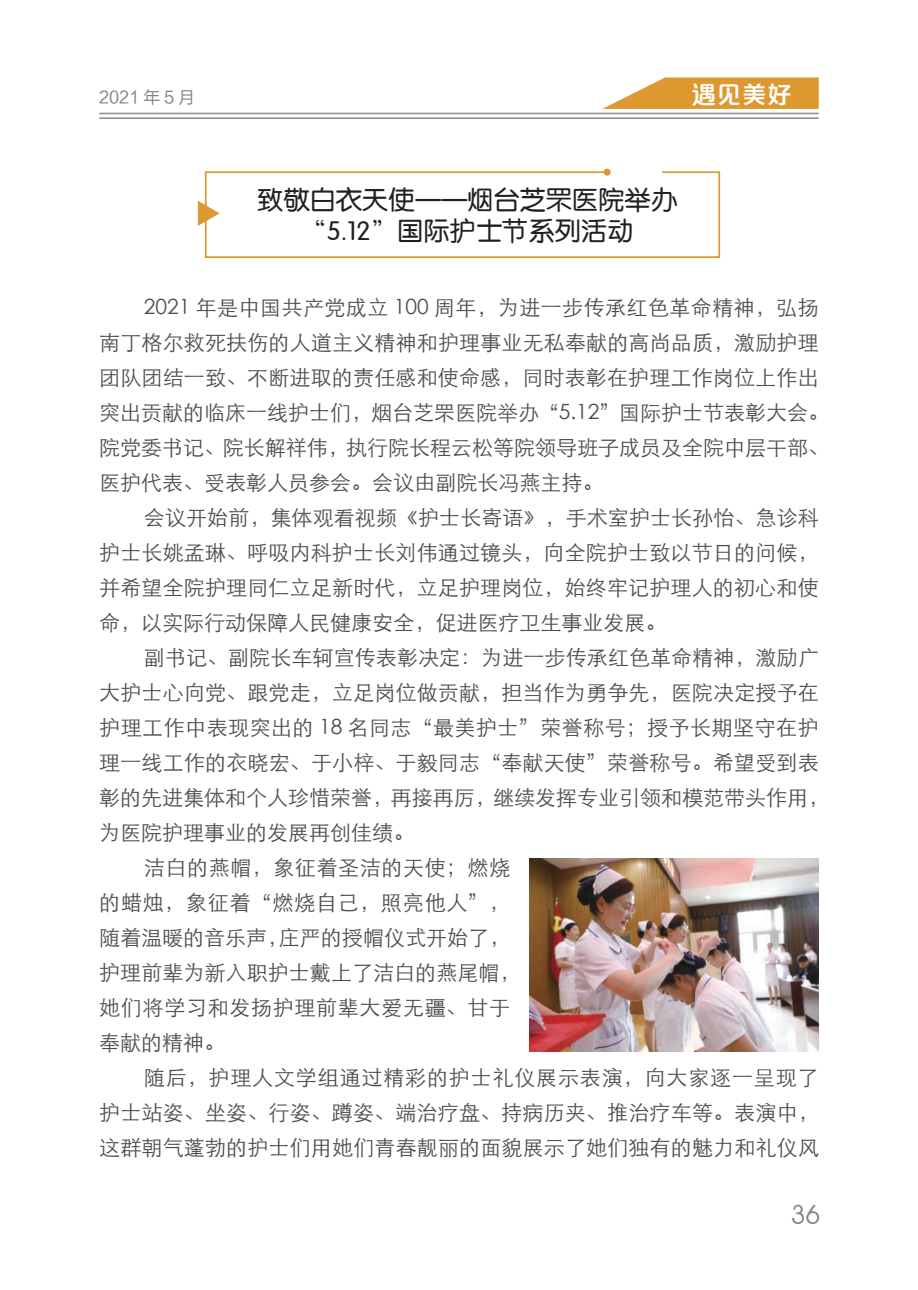
<style>
.page{position:relative;width:918px;height:1290px;background:#fff}
.page>*{position:absolute;margin:0;border:0;box-sizing:border-box;transform-origin:0 0}
.t1{font:26.25px/31.5px "J Zun Yuan";color:#231f20;text-align:center}
.t2{font:26.25px "Avant Garde IT Cby BT";color:#808285}
.t3{font:24.5px "FZPSZHJW GB1 0";color:#fff}
.t4{font:21px/35px "ST Xihei";letter-spacing:.01em;color:#4b4c4d}
.t5{font:16.62px "FZLTHJW GB1 0";color:#808285}
</style>
<div class="page">
<svg style="left:602px;top:77px;width:217px;height:32px;background:#e3a851"></svg>
<hr style="left:99px;top:117px;width:720px;height:2px;background:#939598">
<hr style="left:99px;top:113px;width:720px;height:1px;background:#939598">
<svg style="left:198px;top:170px;width:523px;height:88px"></svg>
<img style="left:530px;top:858px;width:289px;height:193px">
<p class="t5" style="left:99px;top:88px;width:97px">2021 年 5 月</p>
<p class="t3" style="left:692px;top:81px;width:102px">遇见美好</p>
<p class="t1" style="left:257px;top:185px;width:421px">致敬白衣天使——烟台芝罘医院举办“5.12”国际护士节系列活动</p>
<p class="t4" style="left:99px;top:288px;width:731px;text-indent:45px">2021 年是中国共产党成立 100 周年，为进一步传承红色革命精神，弘扬南丁格尔救死扶伤的人道主义精神和护理事业无私奉献的高尚品质，激励护理团队团结一致、不断进取的责任感和使命感，同时表彰在护理工作岗位上作出突出贡献的临床一线护士们，烟台芝罘医院举办“5.12”国际护士节表彰大会。院党委书记、院长解祥伟，执行院长程云松等院领导班子成员及全院中层干部、医护代表、受表彰人员参会。会议由副院长冯燕主持。</p>
<p class="t4" style="left:99px;top:498px;width:721px;text-align:justify;text-indent:45px">会议开始前，集体观看视频《护士长寄语》，手术室护士长孙怡、急诊科护士长姚孟琳、呼吸内科护士长刘伟通过镜头，向全院护士致以节日的问候，并希望全院护理同仁立足新时代，立足护理岗位，始终牢记护理人的初心和使命，以实际行动保障人民健康安全，促进医疗卫生事业发展。</p>
<p class="t4" style="left:99px;top:638px;width:731px;text-indent:45px">副书记、副院长车轲宣传表彰决定：为进一步传承红色革命精神，激励广大护士心向党、跟党走，立足岗位做贡献，担当作为勇争先，医院决定授予在护理工作中表现突出的 18 名同志“最美护士”荣誉称号；授予长期坚守在护理一线工作的衣晓宏、于小梓、于毅同志“奉献天使”荣誉称号。希望受到表彰的先进集体和个人珍惜荣誉，再接再厉，继续发挥专业引领和模范带头作用，为医院护理事业的发展再创佳绩。</p>
<p class="t4" style="left:99px;top:848px;width:423px;text-indent:45px">洁白的燕帽，象征着圣洁的天使；燃烧的蜡烛，象征着“燃烧自己，照亮他人”，随着温暖的音乐声，庄严的授帽仪式开始了，护理前辈为新入职护士戴上了洁白的燕尾帽，她们将学习和发扬护理前辈大爱无疆、甘于奉献的精神。</p>
<p class="t4" style="left:99px;top:1058px;width:721px;text-align:justify;text-indent:45px">随后，护理人文学组通过精彩的护士礼仪展示表演，向大家逐一呈现了护士站姿、坐姿、行姿、蹲姿、端治疗盘、持病历夹、推治疗车等。表演中，这群朝气蓬勃的护士们用她们青春靓丽的面貌展示了她们独有的魅力和礼仪风</p>
<p class="t2" style="left:791px;top:1198px;width:31px">36</p>
</div>
